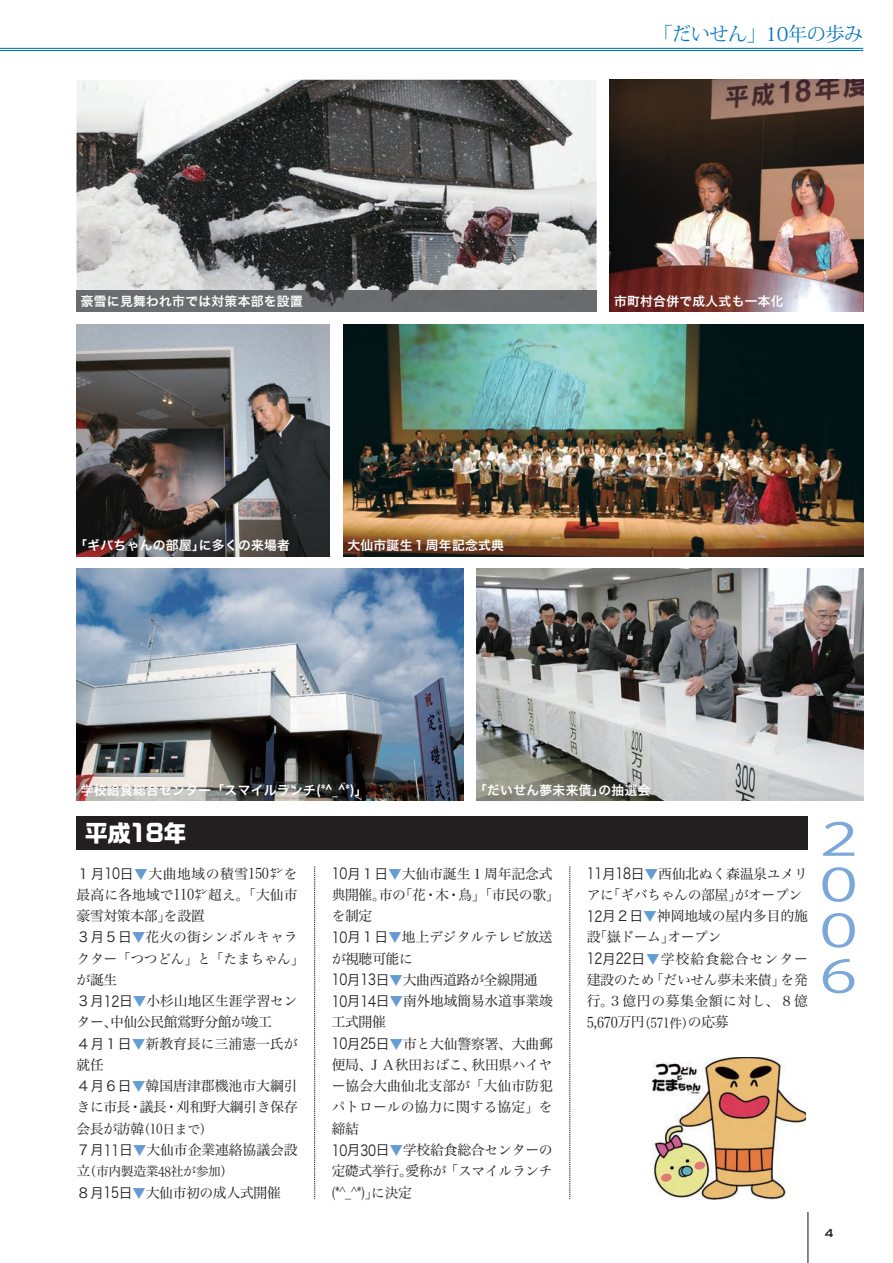
<style>
.page{position:relative;width:893px;height:1263px;background:#fff}
.page>*{position:absolute;margin:0;border:0;box-sizing:border-box;transform-origin:0 0}
.t1{font:44.7px/45.6px "Koz Go Pr 6 N";color:#7ba8d9;text-align:justify;scale:1.35 1}
.t2{font:700 23.4px "Ro G San Srf Std";letter-spacing:-.025em;color:#fff}
.t3{font:19.2px "Koz Min Pro";letter-spacing:-.025em;color:#0074be}
.t4{font:15px "Copperplate";color:#231f20}
.t5{font:14.85px "Hira Min Pro W3";color:#231f20;scale:.81 1}
.t6{font:13.8px/21.3px "Hira Min Pro W3";letter-spacing:-.015em;color:#231f20}
.t7{font:13.8px/21.3px "Hira Min Pro W3";letter-spacing:.005em;color:#231f20;text-align:center}
.t8{font:13.8px "Hira Min Pro W3";letter-spacing:.07em;color:#231f20}
.t9{font:13.8px "Hira Min Pro W3";letter-spacing:.04em;color:#231f20}
.t10{font:13.8px "Hira Min Pro W3";letter-spacing:-.015em;color:#231f20;scale:.81 1}
.t11{font:12.75px "Hira Kaku Pro W6";letter-spacing:.025em;color:#fff}
.t12{font:12.75px "Hira Min Pro W3";letter-spacing:-.025em;color:#231f20}
.s1{font-size:13.8px}
.s2{font-family:"Hira Kaku Pro N W3";font-size:14.85px}
.s3{font-family:"Hira Kaku Pro N W3"}
.s4{color:#649cd3}
.s5{font-size:14.85px}
.s6{font-size:12.75px}
</style>
<div class="page">
<hr style="left:807px;top:1212px;width:1px;height:51px;background:#231f20">
<img style="left:77px;top:324px;width:253px;height:232px">
<img style="left:476px;top:569px;width:387px;height:231px">
<img style="left:77px;top:569px;width:386px;height:231px">
<img style="left:343px;top:324px;width:520px;height:232px">
<img style="left:77px;top:80px;width:520px;height:210px">
<img style="left:610px;top:80px;width:253px;height:231px">
<div style="left:77px;top:290px;width:520px;height:21px;background:#6a6c6e"></div>
<div style="left:77px;top:817px;width:731px;height:33px;background:#231f20"></div>
<hr style="left:0;top:48px;width:863px;height:1px;background:#0074be">
<hr style="left:0;top:50px;width:863px;height:1px;background:#0074be">
<img style="left:653px;top:1057px;width:153px;height:142px">
<svg style="left:314px;top:866px;width:1px;height:333px"></svg>
<svg style="left:570px;top:866px;width:1px;height:333px"></svg>
<h3 class="t3" style="left:654px;top:20px;width:211px">「だいせん」10年の歩み</h3>
<p class="t11" style="left:81px;top:289px;width:223px">豪雪に見舞われ市では対策本部を設置</p>
<p class="t11" style="left:614px;top:289px;width:171px">市町村合併で成人式も一本化</p>
<p class="t11" style="left:74px;top:534px;width:132px">「ギバちゃんの部屋」</p>
<p class="t11" style="left:199px;top:534px;width:93px">に多くの来場者</p>
<p class="t11" style="left:347px;top:534px;width:158px">大仙市誕生１周年記念式典</p>
<p class="t11" style="left:81px;top:778px;width:288px">学校給食総合センター「スマイルランチ<span class="s1">(*^_^*)</span>」</p>
<p class="t11" style="left:474px;top:778px;width:132px">「だいせん夢未来債」</p>
<p class="t11" style="left:598px;top:778px;width:53px">の抽選会</p>
<h2 class="t2" style="left:85px;top:817px;width:104px">平成18年</h2>
<h1 class="t1" style="left:808px;top:817px;width:36px">２<br>０<br>０<br>６</h1>
<p class="t6" style="left:735px;top:861px;width:75px;text-indent:-148px"><span class="s2">11</span><span class="s3">月</span><span class="s2">18</span><span class="s3">日</span><span class="s4">▼</span>西仙北ぬく森温泉ユメリがオープン</p>
<p class="t7" style="left:77px;top:861px;width:223px"><span class="s3">１月</span><span class="s2">10</span><span class="s3">日</span><span class="s4">▼</span>大曲地域の積雪<span class="s5">150</span>㌢を最高に各地域で<span class="s5">110</span>㌢超え。「大仙市を設置</p>
<p class="t6" style="left:458px;top:861px;width:103px;text-indent:-127px"><span class="s2">10</span><span class="s3">月１日</span><span class="s4">▼</span>大仙市誕生１周年記念式鳥」「市民の歌「</p>
<p class="t6" style="left:399px;top:883px;width:29px">「花</p>
<p class="t6" style="left:607px;top:883px;width:137px">「ギバちゃんの部屋」</p>
<p class="t6" style="left:332px;top:883px;width:56px">典開催。</p>
<p class="t6" style="left:332px;top:904px;width:42px">を制定</p>
<p class="t6" style="left:332px;top:925px;width:223px"><span class="s2">10</span><span class="s3">月１日</span><span class="s4">▼</span>地上デジタルテレビ放送</p>
<p class="t6" style="left:332px;top:946px;width:83px">が視聴可能に</p>
<p class="t6" style="left:332px;top:968px;width:208px"><span class="s2">10</span><span class="s3">月</span><span class="s2">13</span><span class="s3">日</span><span class="s4">▼</span>大曲西道路が全線開通</p>
<p class="t6" style="left:332px;top:989px;width:223px"><span class="s2">10</span><span class="s3">月</span><span class="s2">14</span><span class="s3">日</span><span class="s4">▼</span>南外地域簡易水道事業竣</p>
<p class="t6" style="left:332px;top:1010px;width:56px">工式開催</p>
<p class="t6" style="left:332px;top:1031px;width:223px"><span class="s2">10</span><span class="s3">月</span><span class="s2">25</span><span class="s3">日</span><span class="s4">▼</span>市と大仙警察署、大曲郵</p>
<p class="t6" style="left:472px;top:1053px;width:83px">秋田県ハイヤ</p>
<p class="t6" style="left:435px;top:883px;width:15px">木</p>
<p class="t6" style="left:379px;top:883px;width:29px">市の</p>
<p class="t6" style="left:587px;top:883px;width:29px">アに</p>
<p class="t6" style="left:587px;top:904px;width:223px"><span class="s2">12</span><span class="s3">月２日</span><span class="s4">▼</span>神岡地域の屋内多目的施</p>
<p class="t6" style="left:667px;top:925px;width:56px">オープン</p>
<p class="t6" style="left:424px;top:883px;width:15px">・</p>
<p class="t6" style="left:447px;top:883px;width:15px">・</p>
<p class="t6" style="left:77px;top:904px;width:96px">豪雪対策本部」</p>
<p class="t6" style="left:77px;top:925px;width:223px"><span class="s3">３月５日</span><span class="s4">▼</span>花火の街シンボルキャラ</p>
<p class="t6" style="left:77px;top:946px;width:230px">クター「つつどん」と「たまちゃん「</p>
<p class="t6" style="left:77px;top:968px;width:42px">が誕生</p>
<p class="t6" style="left:77px;top:989px;width:223px"><span class="s3">３月</span><span class="s2">12</span><span class="s3">日</span><span class="s4">▼</span>小杉山地区生涯学習セン</p>
<p class="t6" style="left:110px;top:1010px;width:164px">中仙公民館鴬野分館が竣工</p>
<p class="t6" style="left:587px;top:925px;width:89px">「設嶽ドーム」</p>
<p class="t8" style="left:587px;top:947px;width:223px"><span class="s2">12</span><span class="s3">月</span><span class="s2">22</span><span class="s3">日</span><span class="s4">▼</span>学校給食総合センター</p>
<p class="t6" style="left:781px;top:968px;width:29px">を発</p>
<p class="t6" style="left:650px;top:968px;width:137px">「だいせん夢未来債」</p>
<p class="t6" style="left:587px;top:968px;width:69px">建設のため</p>
<p class="t9" style="left:587px;top:989px;width:223px">行３。 億円の募集金額に対し、８億</p>
<p class="t10" style="left:638px;top:1011px;width:113px"><span class="s6">（</span>571<span class="s6">件</span>の応募</p>
<p class="t5" style="left:587px;top:1010px;width:73px">5,670<span class="s1">万円</span></p>
<p class="t6" style="left:77px;top:1010px;width:42px">ター、</p>
<p class="t6" style="left:77px;top:1031px;width:223px"><span class="s3">４月１日</span><span class="s4">▼</span>新教育長に三浦憲一氏が</p>
<p class="t6" style="left:77px;top:1053px;width:29px">就任</p>
<p class="t6" style="left:77px;top:1074px;width:223px"><span class="s3">４月６日</span><span class="s4">▼</span>韓国唐津郡機池市大綱引</p>
<p class="t6" style="left:176px;top:1095px;width:123px">刈和野大綱引き保存</p>
<p class="t12" style="left:682px;top:1012px;width:14px">）</p>
<p class="t6" style="left:332px;top:1053px;width:42px">便局、</p>
<p class="t6" style="left:332px;top:1074px;width:223px">ー協会大曲仙北支部が「大仙市防犯</p>
<p class="t6" style="left:332px;top:1095px;width:223px">パトロールの協力に関する協定」を</p>
<p class="t6" style="left:332px;top:1117px;width:29px">締結</p>
<p class="t6" style="left:332px;top:1138px;width:223px"><span class="s2">10</span><span class="s3">月</span><span class="s2">30</span><span class="s3">日</span><span class="s4">▼</span>学校給食総合センターの</p>
<p class="t6" style="left:406px;top:1159px;width:149px">愛称が「スマイルランチ</p>
<p class="t6" style="left:368px;top:1053px;width:110px">ＪＡ秋田おばこ、</p>
<p class="t6" style="left:140px;top:1095px;width:29px">議長</p>
<p class="t6" style="left:77px;top:1095px;width:56px">きに市長</p>
<p class="t6" style="left:128px;top:1095px;width:15px">・</p>
<p class="t6" style="left:165px;top:1095px;width:15px">・</p>
<p class="t6" style="left:77px;top:1116px;width:223px">会長が訪韓<br><span class="s3">７月</span><span class="s2">11</span><span class="s3">日</span><span class="s4">▼</span>大仙市企業連絡協議会設</p>
<p class="t12" style="left:77px;top:1161px;width:158px">（<span class="s1">立</span>市内製造業<span class="s1">48</span>社が参加(</p>
<p class="t6" style="left:77px;top:1180px;width:206px"><span class="s3">８月</span><span class="s2">15</span><span class="s3">日</span><span class="s4">▼</span>大仙市初の成人式開催</p>
<p class="t12" style="left:138px;top:1118px;width:77px">（<span class="s1">10</span>日まで(</p>
<p class="t6" style="left:332px;top:1159px;width:83px;text-align:right">定礎式挙行。に決定</p>
<p class="t5" style="left:332px;top:1180px;width:59px">(*^_^*)<span class="s1">」</span></p>
<p class="t4" style="left:825px;top:1223px;width:11px">4</p>
</div>
